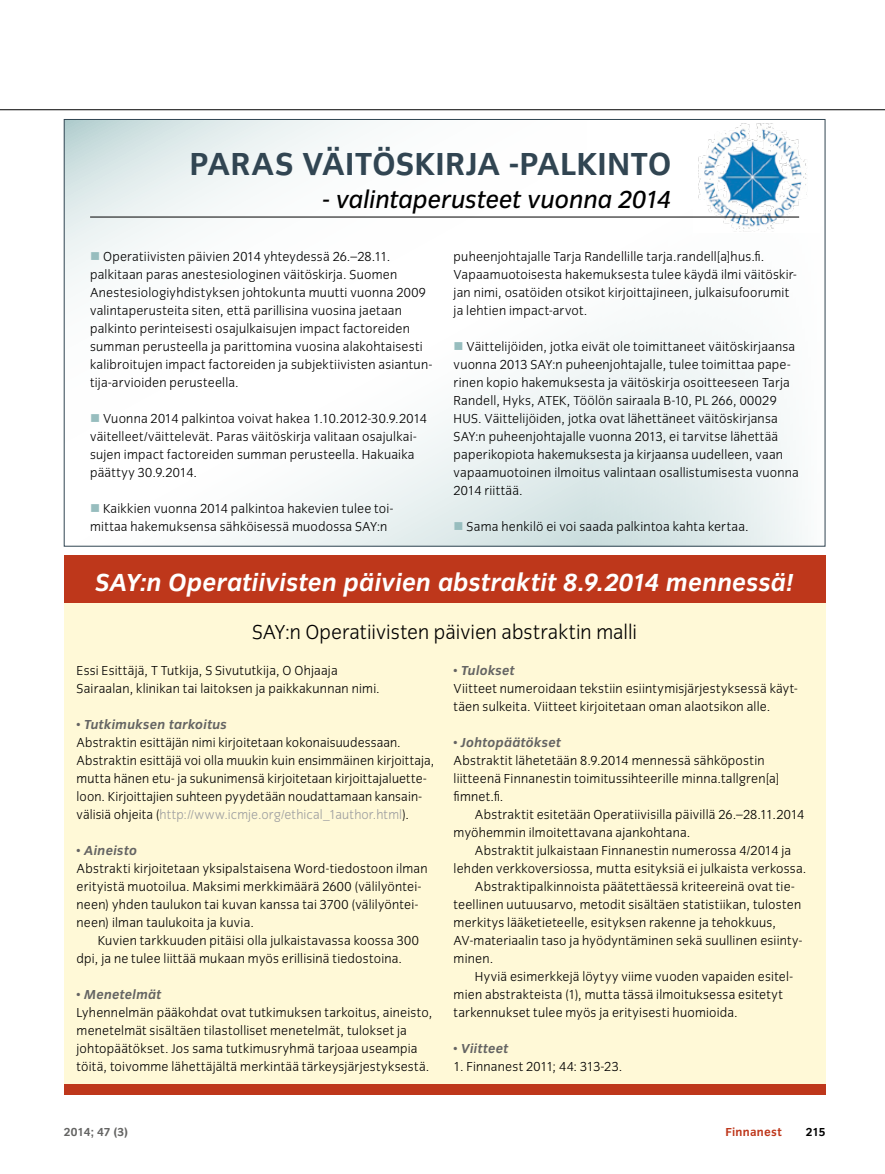
<style>
.page{position:relative;width:885px;height:1174px;background:#fff}
.page>*{position:absolute;margin:0;border:0;box-sizing:border-box;transform-origin:0 0}
.t1{font:700 33px "Congress Sans";color:#314552}
.t2{font:italic 700 25.5px "Congress Sans";color:#fff}
.t3{font:italic 25.5px "Congress Sans";color:#000}
.t4{font:300 21px "Congress Sans";color:#000}
.t5{font:300 13.5px/18px "Congress Sans";letter-spacing:.015em;color:#000}
.t6{font:italic 700 13.5px "Congress Sans";letter-spacing:.015em;color:#646463}
.t7{font:700 12px "Congress Sans";color:#646463}
.t8{font:700 12px "Congress Sans";color:#be371b}
.t9{font:700 12px "Congress Sans";color:#000}
.s1{color:#97bdbe}
.s2{color:#9c9d9f}
</style>
<div class="page">
<div style="left:64px;top:555px;width:761px;height:52px;background:#be371b"></div>
<div style="left:64px;top:1083px;width:761px;height:11px;background:#be371b"></div>
<svg style="left:66px;top:121px;width:736px;height:423px"></svg>
<div style="left:64px;top:603px;width:761px;height:480px;background:#fff9d7"></div>
<img style="left:693px;top:122px;width:114px;height:111px">
<hr style="left:90px;top:217px;width:709px;height:1px;background:#000">
<hr style="left:0;top:109px;width:884px;height:1px;background:#000">
<h1 class="t1" style="left:189px;top:145px;width:40px">PARAS</h1>
<h1 class="t1" style="left:302px;top:145px;width:161px">VÄITÖSKIRJA</h1>
<h1 class="t1" style="left:509px;top:145px;width:142px">-PALKINTO</h1>
<h2 class="t3" style="left:323px;top:185px;width:349px">- valintaperusteet vuonna 2014</h2>
<p class="t5" style="left:90px;top:247px;width:343px"><span class="s1">■</span> Operatiivisten päivien 2014 yhteydessä 26.–28.11. palkitaan paras anestesiologinen väitöskirja. Suomen Anestesiologiyhdistyksen johtokunta muutti vuonna 2009 valintaperusteita siten, että parillisina vuosina jaetaan palkinto perinteisesti osajulkaisujen impact factoreiden summan perusteella ja parittomina vuosina alakohtaisesti kalibroitujen impact factoreiden ja subjektiivisten asiantun&shy;tija-arvioiden perusteella.</p>
<p class="t5" style="left:90px;top:409px;width:338px"><span class="s1">■</span> Vuonna 2014 palkintoa voivat hakea 1.10.2012-30.9.2014 väitelleet/väittelevät. Paras väitöskirja valitaan osajulkai&shy;sujen impact factoreiden summan perusteella. Hakuaika päättyy 30.9.2014.</p>
<p class="t5" style="left:90px;top:499px;width:304px"><span class="s1">■</span> Kaikkien vuonna 2014 palkintoa hakevien tulee toi&shy;mittaa hakemuksensa sähköisessä muodossa SAY:n</p>
<p class="t5" style="left:453px;top:247px;width:344px">puheenjohtajalle Tarja Randellille tarja.randell[a]hus.fi.<br>Vapaamuotoisesta hakemuksesta tulee käydä ilmi väitöskir&shy;jan nimi, osatöiden otsikot kirjoittajineen, julkaisufoorumit ja lehtien impact-arvot.</p>
<p class="t5" style="left:453px;top:337px;width:346px"><span class="s1">■</span> Väittelijöiden, jotka eivät ole toimittaneet väitöskirjaansa vuonna 2013 SAY:n puheenjohtajalle, tulee toimittaa pape&shy;rinen kopio hakemuksesta ja väitöskirja osoitteeseen Tarja Randell, Hyks, ATEK, Töölön sairaala B-10, PL 266, 00029<br>HUS. Väittelijöiden, jotka ovat lähettäneet väitöskirjansa SAY:n puheenjohtajalle vuonna 2013, ei tarvitse lähettää paperikopiota hakemuksesta ja kirjaansa uudelleen, vaan vapaamuotoinen ilmoitus valintaan osallistumisesta vuonna 2014 riittää.</p>
<p class="t5" style="left:453px;top:517px;width:296px"><span class="s1">■</span> Sama henkilö ei voi saada palkintoa kahta kertaa.</p>
<h2 class="t2" style="left:96px;top:568px;width:699px">SAY:n Operatiivisten päivien abstraktit 8.9.2014 mennessä!</h2>
<h3 class="t4" style="left:252px;top:620px;width:386px">SAY:n Operatiivisten päivien abstraktin malli</h3>
<p class="t5" style="left:77px;top:661px;width:305px">Essi Esittäjä, T Tutkija, S Sivututkija, O Ohjaaja<br>Sairaalan, klinikan tai laitoksen ja paikkakunnan nimi.</p>
<p class="t6" style="left:77px;top:717px;width:152px">• Tutkimuksen tarkoitus</p>
<p class="t5" style="left:77px;top:733px;width:359px">Abstraktin esittäjän nimi kirjoitetaan kokonaisuudessaan.<br>Abstraktin esittäjä voi olla muukin kuin ensimmäinen kirjoittaja, mutta hänen etu- ja sukunimensä kirjoitetaan kirjoittajaluette&shy;loon. Kirjoittajien suhteen pyydetään noudattamaan kansain&shy;välisiä ohjeita (<span class="s2">http://www.icmje.org/ethical_1author.html</span>).</p>
<p class="t6" style="left:77px;top:843px;width:62px">• Aineisto</p>
<p class="t5" style="left:77px;top:859px;width:352px">Abstrakti kirjoitetaan yksipalstaisena Word-tiedostoon ilman erityistä muotoilua. Maksimi merkkimäärä 2600 (välilyöntei&shy;neen) yhden taulukon tai kuvan kanssa tai 3700 (välilyöntei&shy;neen) ilman taulukoita ja kuvia.</p>
<p class="t5" style="left:77px;top:931px;width:344px;text-indent:21px">Kuvien tarkkuuden pitäisi olla julkaistavassa koossa 300 dpi, ja ne tulee liittää mukaan myös erillisinä tiedostoina.</p>
<p class="t6" style="left:77px;top:987px;width:86px">• Menetelmät</p>
<p class="t5" style="left:77px;top:1003px;width:357px">Lyhennelmän pääkohdat ovat tutkimuksen tarkoitus, aineisto, menetelmät sisältäen tilastolliset menetelmät, tulokset ja johtopäätökset. Jos sama tutkimusryhmä tarjoaa useampia töitä, toivomme lähettäjältä merkintää tärkeysjärjestyksestä.</p>
<p class="t6" style="left:453px;top:663px;width:63px">• Tulokset</p>
<p class="t5" style="left:453px;top:679px;width:345px">Viitteet numeroidaan tekstiin esiintymisjärjestyksessä käyt&shy;täen sulkeita. Viitteet kirjoitetaan oman alaotsikon alle.</p>
<p class="t6" style="left:453px;top:735px;width:109px">• Johtopäätökset</p>
<p class="t5" style="left:453px;top:751px;width:327px">Abstraktit lähetetään 8.9.2014 mennessä sähköpostin liitteenä Finnanestin toimitussihteerille minna.tallgren[a] fimnet.fi.</p>
<p class="t5" style="left:453px;top:805px;width:352px;text-indent:21px">Abstraktit esitetään Operatiivisilla päivillä 26.–28.11.2014 myöhemmin ilmoitettavana ajankohtana.</p>
<p class="t5" style="left:475px;top:841px;width:318px">Abstraktit julkaistaan Finnanestin numerossa 4/2014 ja</p>
<p class="t5" style="left:453px;top:859px;width:354px">lehden verkkoversiossa, mutta esityksiä ei julkaista verkossa.</p>
<p class="t5" style="left:475px;top:877px;width:321px">Abstraktipalkinnoista päätettäessä kriteereinä ovat tie-</p>
<p class="t5" style="left:453px;top:895px;width:349px">teellinen uutuusarvo, metodit sisältäen statistiikan, tulosten</p>
<p class="t5" style="left:453px;top:913px;width:324px">merkitys lääketieteelle, esityksen rakenne ja tehokkuus,</p>
<p class="t5" style="left:453px;top:931px;width:350px">AV-materiaalin taso ja hyödyntäminen sekä suullinen esiinty-</p>
<p class="t5" style="left:453px;top:949px;width:41px">minen.</p>
<p class="t5" style="left:475px;top:967px;width:319px">Hyviä esimerkkejä löytyy viime vuoden vapaiden esitel-</p>
<p class="t5" style="left:453px;top:985px;width:331px">mien abstrakteista (1), mutta tässä ilmoituksessa esitetyt</p>
<p class="t5" style="left:453px;top:1003px;width:285px">tarkennukset tulee myös ja erityisesti huomioida.</p>
<p class="t6" style="left:453px;top:1041px;width:56px">• Viitteet</p>
<p class="t5" style="left:453px;top:1057px;width:170px">1. Finnanest 2011; 44: 313-23.</p>
<p class="t7" style="left:64px;top:1125px;width:65px">2014; 47 (3)</p>
<p class="t8" style="left:725px;top:1125px;width:58px">FINNANEST</p>
<p class="t9" style="left:805px;top:1125px;width:21px">215</p>
</div>
